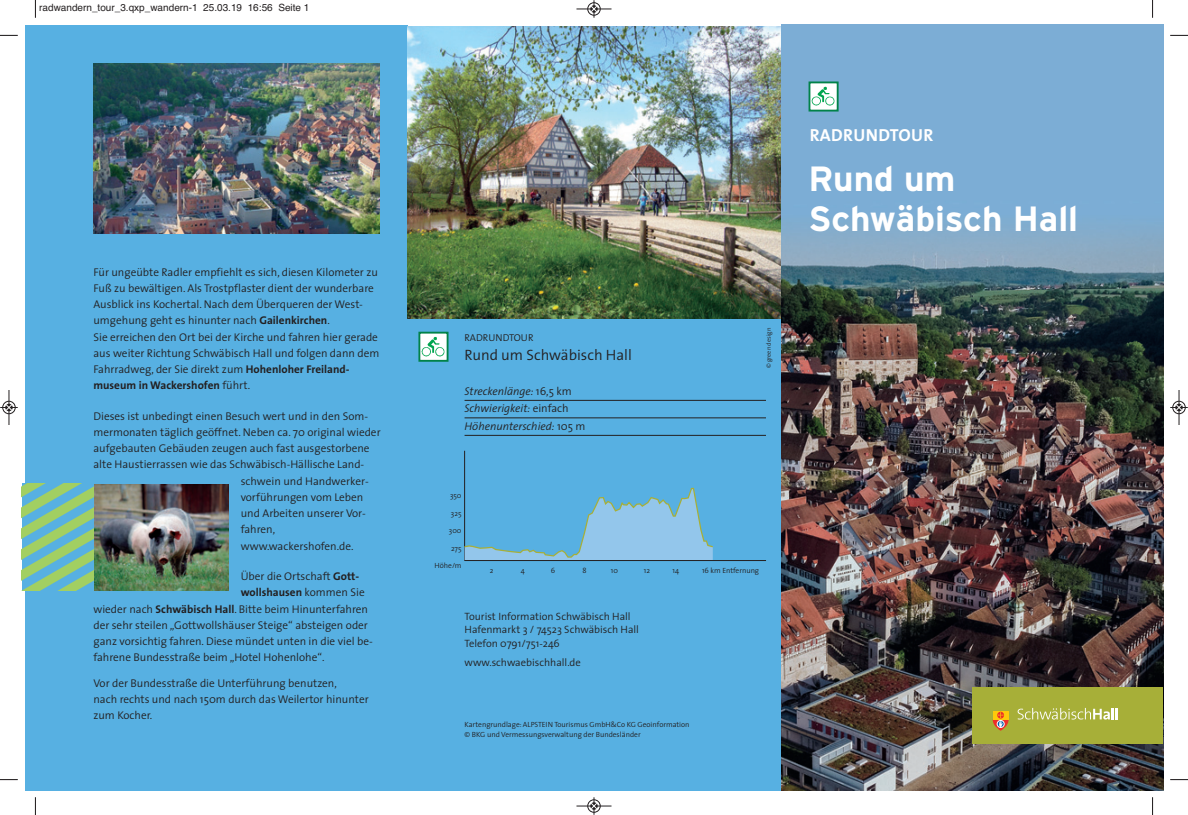
<style>
.page{position:relative;width:1188px;height:815px;background:#fff}
.page>*{position:absolute;margin:0;border:0;box-sizing:border-box;transform-origin:0 0}
.t1{font:700 35px/40px "Interstate";color:#fff}
.t2{font:700 17.5px "The Sans";letter-spacing:.015em;color:#fff}
.t3{font:300 15px "The Sans";color:#231f20}
.t4{font:300 11.25px/16.2px "The Sans";color:#231f20}
.t5{font:italic 300 11.25px/17.5px "The Sans";color:#231f20}
.t6{font:700 11.25px "The Sans";color:#231f20}
.t7{font:300 10.62px/13.9px "The Sans";color:#231f20}
.t8{font:10px "Helvetica";color:#231f20}
.t9{font:300 10px "The Sans";color:#231f20}
.t10{font:300 7.5px/9.8px "The Sans";color:#231f20}
.t11{font:300 6.25px "The Sans";color:#231f20}
.s1{font-weight:700}
.s2{font-weight:300}
.s3{font-style:normal}
</style>
<div class="page">
<img style="left:780px;top:25px;width:382px;height:765px">
<div style="left:972px;top:687px;width:190px;height:57px;background:#a7af38"></div>
<svg style="left:1017px;top:708px;width:100px;height:12px"></svg>
<svg style="left:993px;top:711px;width:15px;height:1px"></svg>
<svg style="left:992px;top:712px;width:16px;height:19px"></svg>
<div style="left:25px;top:25px;width:755px;height:765px;background:#57b0e2"></div>
<img style="left:407px;top:26px;width:373px;height:293px">
<img style="left:93px;top:64px;width:286px;height:170px">
<hr style="left:464px;top:400px;width:301px;height:1px;background:#231f20">
<hr style="left:464px;top:418px;width:301px;height:1px;background:#231f20">
<hr style="left:464px;top:435px;width:301px;height:1px;background:#231f20">
<div style="left:420px;top:334px;width:26px;height:26px;background:#fff"></div>
<img style="left:421px;top:337px;width:23px;height:20px">
<div style="left:418px;top:332px;width:30px;height:30px;border:2px solid #018249"></div>
<img style="left:93px;top:484px;width:135px;height:107px">
<svg style="left:22px;top:484px;width:71px;height:107px"></svg>
<hr style="left:464px;top:451px;width:1px;height:110px;background:#231f20">
<svg style="left:464px;top:487px;width:249px;height:73px"></svg>
<hr style="left:464px;top:560px;width:301px;height:1px;background:#231f20">
<div style="left:810px;top:83px;width:26px;height:27px;background:#fff"></div>
<img style="left:811px;top:86px;width:23px;height:20px">
<div style="left:808px;top:81px;width:30px;height:31px;border:2px solid #018249"></div>
<svg style="left:35px;top:0;width:1px;height:18px"></svg>
<svg style="left:0;top:35px;width:18px;height:1px"></svg>
<svg style="left:1170px;top:35px;width:17px;height:1px"></svg>
<svg style="left:35px;top:797px;width:1px;height:18px"></svg>
<svg style="left:0;top:779px;width:18px;height:1px"></svg>
<svg style="left:1170px;top:779px;width:17px;height:1px"></svg>
<div style="left:587px;top:2px;width:13px;height:14px;border:1px solid #fff;border-radius:50%"></div>
<hr style="left:576px;top:9px;width:35px;height:1px;background:#231f20">
<div style="left:587px;top:3px;width:13px;height:12px;border:1px solid #231f20;border-radius:50%"></div>
<svg style="left:590px;top:0;width:7px;height:18px"></svg>
<div style="left:587px;top:799px;width:13px;height:14px;border:1px solid #fff;border-radius:50%"></div>
<hr style="left:576px;top:806px;width:35px;height:1px;background:#231f20">
<div style="left:587px;top:800px;width:13px;height:12px;border:1px solid #231f20;border-radius:50%"></div>
<svg style="left:590px;top:797px;width:7px;height:18px"></svg>
<div style="left:2px;top:401px;width:14px;height:13px;border:1px solid #fff;border-radius:50%"></div>
<hr style="left:9px;top:390px;width:1px;height:35px;background:#231f20">
<div style="left:3px;top:401px;width:12px;height:13px;border:1px solid #231f20;border-radius:50%"></div>
<svg style="left:0;top:404px;width:18px;height:7px"></svg>
<div style="left:1171px;top:401px;width:14px;height:13px;border:1px solid #fff;border-radius:50%"></div>
<hr style="left:1178px;top:390px;width:1px;height:35px;background:#231f20">
<div style="left:1172px;top:401px;width:12px;height:13px;border:1px solid #231f20;border-radius:50%"></div>
<svg style="left:1170px;top:404px;width:17px;height:7px"></svg>
<p class="t8" style="left:39px;top:2px;width:272px">radwandern_tour_3.qxp_wandern-1 25.03.19 16:56 Seite 1</p>
<p class="t4" style="left:93px;top:265px;width:287px">Für ungeübte Radler empfiehlt es sich, diesen Kilometer zu Fuß zu bewältigen. Als Trostpflaster dient der wunderbare Ausblick ins Kochertal. Nach dem Überqueren der West&shy;umgehung geht es hinunter nach <span class="s1">Gailenkirchen</span>.<br>Sie erreichen den Ort bei der Kirche und fahren hier gerade aus weiter Richtung Schwäbisch Hall und folgen dann dem Fahrradweg, der Sie direkt zum <span class="s1">Hohenloher Freiland&shy;museum in Wackershofen</span> führt.</p>
<p class="t4" style="left:93px;top:409px;width:276px">Dieses ist unbedingt einen Besuch wert und in den Som-</p>
<p class="t4" style="left:93px;top:425px;width:288px">mermonaten täglich geöffnet. Neben ca. 70 original wieder</p>
<p class="t4" style="left:93px;top:441px;width:277px">aufgebauten Gebäuden zeugen auch fast ausgestorbene</p>
<p class="t4" style="left:93px;top:458px;width:272px">alte Haustierrassen wie das Schwäbisch-Hällische Land-</p>
<p class="t4" style="left:241px;top:474px;width:129px">schwein und Handwerker-</p>
<p class="t4" style="left:241px;top:490px;width:124px">vorführungen vom Leben</p>
<p class="t4" style="left:241px;top:506px;width:127px">und Arbeiten unserer Vor-</p>
<p class="t4" style="left:241px;top:523px;width:36px">fahren,</p>
<p class="t4" style="left:241px;top:539px;width:114px">www.wackershofen.de.</p>
<p class="t4" style="left:241px;top:569px;width:120px">Über die Ortschaft <span class="s1">Gott-</span></p>
<p class="t6" style="left:241px;top:588px;width:125px">wollshausen <span class="s2">kommen Sie</span></p>
<p class="t4" style="left:93px;top:602px;width:276px">wieder nach <span class="s1">Schwäbisch Hall</span>. Bitte beim Hinunterfahren</p>
<p class="t4" style="left:93px;top:618px;width:276px">der sehr steilen „Gottwollshäuser Steige“ absteigen oder</p>
<p class="t4" style="left:93px;top:634px;width:281px">ganz vorsichtig fahren. Diese mündet unten in die viel be-</p>
<p class="t4" style="left:93px;top:650px;width:232px">fahrene Bundesstraße beim „Hotel Hohenlohe“.</p>
<p class="t4" style="left:93px;top:676px;width:276px">Vor der Bundesstraße die Unterführung benutzen,<br>nach rechts und nach 150m durch das Weilertor hinunter zum Kocher.</p>
<p class="t2" style="left:809px;top:128px;width:125px">RADRUNDTOUR</p>
<p class="t1" style="left:808px;top:159px;width:271px">Rund um<br>Schwäbisch Hall</p>
<p class="t9" style="left:464px;top:333px;width:70px">RADRUNDTOUR</p>
<p class="t3" style="left:464px;top:349px;width:169px">Rund um Schwäbisch Hall</p>
<p class="t5" style="left:464px;top:383px;width:122px">Streckenlänge: <span class="s3">16,5 km<br></span>Schwierigkeit: <span class="s3">einfach<br></span>Höhenunterschied: <span class="s3">105 m</span></p>
<p class="t11" style="left:765px;top:368px;width:42px;rotate:-90deg">© green design</p>
<p class="t10" style="left:450px;top:492px;width:13px">350</p>
<p class="t10" style="left:451px;top:509px;width:12px">325</p>
<p class="t10" style="left:449px;top:527px;width:14px">300</p>
<p class="t10" style="left:451px;top:544px;width:12px">275</p>
<p class="t10" style="left:434px;top:562px;width:28px">Höhe/m</p>
<p class="t10" style="left:489px;top:566px;width:5px">2</p>
<p class="t10" style="left:520px;top:566px;width:6px">4</p>
<p class="t10" style="left:550px;top:566px;width:6px">6</p>
<p class="t10" style="left:582px;top:566px;width:6px">8</p>
<p class="t10" style="left:610px;top:566px;width:9px">10</p>
<p class="t10" style="left:643px;top:566px;width:8px">12</p>
<p class="t10" style="left:672px;top:566px;width:8px">14</p>
<p class="t10" style="left:702px;top:566px;width:58px">16 km Entfernung</p>
<p class="t7" style="left:464px;top:610px;width:176px">Tourist Information Schwäbisch Hall<br>Hafenmarkt 3 / 74523 Schwäbisch Hall<br>Telefon 0791/751-246</p>
<p class="t7" style="left:464px;top:657px;width:118px">www.schwaebischhall.de</p>
<p class="t10" style="left:464px;top:721px;width:226px">Kartengrundlage: ALPSTEIN Tourismus GmbH&amp;Co KG Geoinformation © BKG und Vermessungsverwaltung der Bundesländer</p>
</div>
